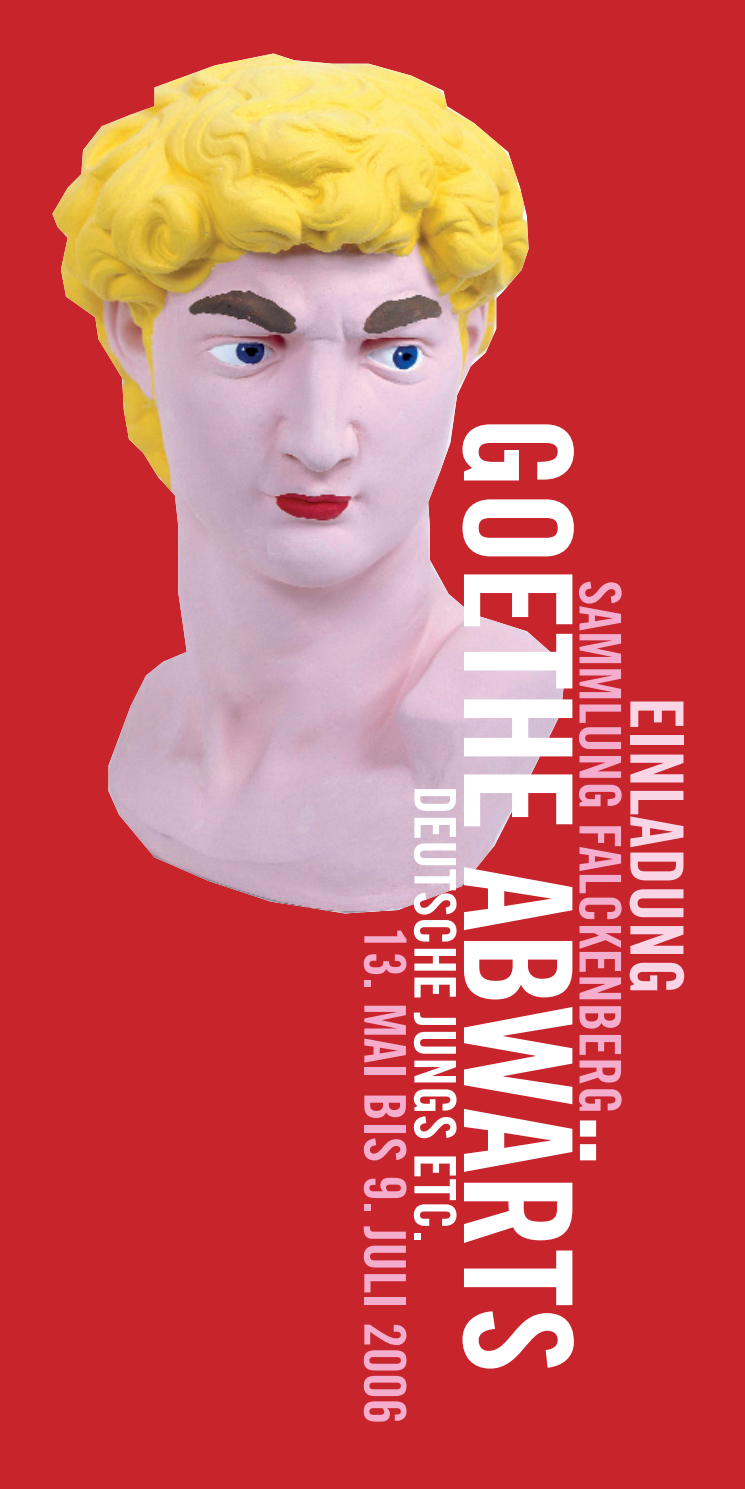
<style>
.page{position:relative;width:745px;height:1489px;background:#fff}
.page>*{position:absolute;margin:0;border:0;box-sizing:border-box;transform-origin:0 0}
.t1{font:150px "Trade Gothic Bold Cond Twenty";color:#fff}
.t2{font:73.5px "Trade Gothic Bold Cond Twenty";color:#fad5e5}
.t3{font:57.5px "Trade Gothic Bold Cond Twenty";color:#f5adce}
.t4{font:57.5px "Trade Gothic Bold Cond Twenty";color:#fff}
</style>
<div class="page">
<div style="left:0;top:0;width:743px;height:1488px;background:#c8242b"></div>
<img style="left:52px;top:53px;width:512px;height:860px">
<h1 class="t1" style="left:572px;top:415px;width:959px;rotate:90deg">GOETHE ABWÄRTS</h1>
<p class="t3" style="left:620px;top:580px;width:536px;rotate:90deg">SAMMLUNG FALCKENBERG</p>
<p class="t4" style="left:455px;top:785px;width:458px;rotate:90deg">DEUTSCHE JUNGS ETC.</p>
<p class="t3" style="left:405px;top:926px;width:499px;rotate:90deg">13. MAI BIS 9. JULI 2006</p>
<p class="t2" style="left:683px;top:697px;width:299px;rotate:90deg">EINLADUNG</p>
</div>
